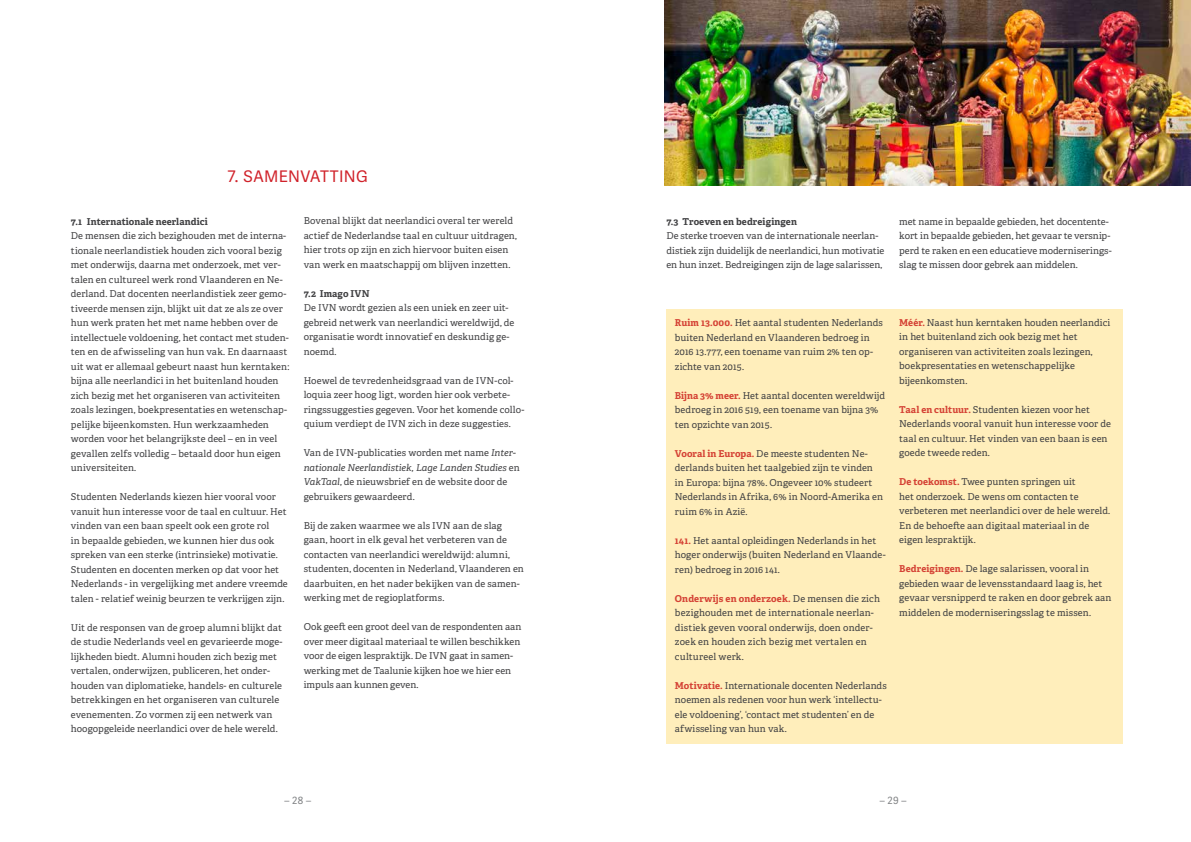
<style>
.page{position:relative;width:1191px;height:842px;background:#fff}
.page>*{position:absolute;margin:0;border:0;box-sizing:border-box;transform-origin:0 0}
.t1{font:16px "Adelle Sans";letter-spacing:.015em;color:#d0222a}
.t2{font:10px "Adelle Sans";color:#808284}
.t3{font:9.5px/14.5px "Adelle PE";letter-spacing:.005em;color:#404042}
.t4{font:700 9.5px "Adelle PE";letter-spacing:.01em;color:#404042}
.s1{font-style:italic}
.s2{font-weight:700;color:#d44134}
</style>
<div class="page">
<div style="left:666px;top:309px;width:457px;height:434px;background:#feb"></div>
<img style="left:664px;top:0;width:527px;height:186px">
<h1 class="t1" style="left:227px;top:165px;width:142px">7. SAMENVATTING</h1>
<p class="t4" style="left:71px;top:214px;width:138px">7.1 Internationale neerlandici</p>
<p class="t3" style="left:71px;top:228px;width:220px">De mensen die zich bezighouden met de interna&shy;tionale neerlandistiek houden zich vooral bezig met onderwijs, daarna met onderzoek, met ver&shy;talen en cultureel werk rond Vlaanderen en Ne&shy;derland. Dat docenten neerlandistiek zeer gemo&shy;tiveerde mensen zijn, blijkt uit dat ze als ze over hun werk praten het met name hebben over de intellectuele voldoening, het contact met studen&shy;ten en de afwisseling van hun vak. En daarnaast uit wat er allemaal gebeurt naast hun kerntaken: bijna alle neerlandici in het buitenland houden zich bezig met het organiseren van activiteiten zoals lezingen, boekpresentaties en wetenschap&shy;pelijke bijeenkomsten. Hun werkzaamheden worden voor het belangrijkste deel – en in veel gevallen zelfs volledig – betaald door hun eigen universiteiten.</p>
<p class="t3" style="left:71px;top:489px;width:218px">Studenten Nederlands kiezen hier vooral voor vanuit hun interesse voor de taal en cultuur. Het vinden van een baan speelt ook een grote rol<br>in bepaalde gebieden, we kunnen hier dus ook spreken van een sterke (intrinsieke) motivatie.<br>Studenten en docenten merken op dat voor het Nederlands - in vergelijking met andere vreemde talen - relatief weinig beurzen te verkrijgen zijn.</p>
<p class="t3" style="left:71px;top:619px;width:213px">Uit de responsen van de groep alumni blijkt dat de studie Nederlands veel en gevarieerde moge&shy;lijkheden biedt. Alumni houden zich bezig met vertalen, onderwijzen, publiceren, het onder&shy;houden van diplomatieke, handels- en culturele betrekkingen en het organiseren van culturele evenementen. Zo vormen zij een netwerk van hoogopgeleide neerlandici over de hele wereld.</p>
<p class="t3" style="left:304px;top:213px;width:215px">Bovenal blijkt dat neerlandici overal ter wereld actief de Nederlandse taal en cultuur uitdragen, hier trots op zijn en zich hiervoor buiten eisen van werk en maatschappij om blijven inzetten.</p>
<p class="t4" style="left:304px;top:287px;width:67px">7.2 Imago IVN</p>
<p class="t3" style="left:304px;top:300px;width:212px">De IVN wordt gezien als een uniek en zeer uit&shy;gebreid netwerk van neerlandici wereldwijd, de organisatie wordt innovatief en deskundig ge&shy;noemd.</p>
<p class="t3" style="left:304px;top:373px;width:222px">Hoewel de tevredenheidsgraad van de IVN-col&shy;loquia zeer hoog ligt, worden hier ook verbete&shy;ringssuggesties gegeven. Voor het komende collo&shy;quium verdiept de IVN zich in deze suggesties.</p>
<p class="t3" style="left:304px;top:445px;width:218px">Van de IVN-publicaties worden met name <span class="s1">Inter&shy;nationale Neerlandistiek, Lage Landen Studies</span> en <span class="s1">VakTaal</span>, de nieuwsbrief en de website door de gebruikers gewaardeerd.</p>
<p class="t3" style="left:304px;top:518px;width:222px">Bij de zaken waarmee we als IVN aan de slag gaan, hoort in elk geval het verbeteren van de contacten van neerlandici wereldwijd: alumni, studenten, docenten in Nederland, Vlaanderen en daarbuiten, en het nader bekijken van de samen&shy;werking met de regioplatforms.</p>
<p class="t3" style="left:304px;top:619px;width:219px">Ook geeft een groot deel van de respondenten aan over meer digitaal materiaal te willen beschikken voor de eigen lespraktijk. De IVN gaat in samen&shy;werking met de Taalunie kijken hoe we hier een impuls aan kunnen geven.</p>
<p class="t4" style="left:666px;top:214px;width:132px">7.3 Troeven en bedreigingen</p>
<p class="t3" style="left:666px;top:228px;width:219px">De sterke troeven van de internationale neerlan&shy;distiek zijn duidelijk de neerlandici, hun motivatie en hun inzet. Bedreigingen zijn de lage salarissen,</p>
<p class="t3" style="left:899px;top:213px;width:214px">met name in bepaalde gebieden, het docentente&shy;kort in bepaalde gebieden, het gevaar te versnip&shy;perd te raken en een educatieve moderniserings&shy;slag te missen door gebrek aan middelen.</p>
<p class="t3" style="left:675px;top:315px;width:209px"><span class="s2">Ruim 13.000.</span> Het aantal studenten Nederlands buiten Nederland en Vlaanderen bedroeg in 2016 13.777, een toename van ruim 2% ten op&shy;zichte van 2015.</p>
<p class="t3" style="left:675px;top:387px;width:212px"><span class="s2">Bijna 3% meer.</span> Het aantal docenten wereldwijd bedroeg in 2016 519, een toename van bijna 3% ten opzichte van 2015.</p>
<p class="t3" style="left:675px;top:445px;width:210px"><span class="s2">Vooral in Europa.</span> De meeste studenten Ne&shy;derlands buiten het taalgebied zijn te vinden in Europa: bijna 78%. Ongeveer 10% studeert Nederlands in Afrika, 6% in Noord-Amerika en ruim 6% in Azië.</p>
<p class="t3" style="left:675px;top:532px;width:212px"><span class="s2">141.</span> Het aantal opleidingen Nederlands in het hoger onderwijs (buiten Nederland en Vlaande&shy;ren) bedroeg in 2016 141.</p>
<p class="t3" style="left:675px;top:590px;width:207px"><span class="s2">Onderwijs en onderzoek.</span> De mensen die zich bezighouden met de internationale neerlan&shy;distiek geven vooral onderwijs, doen onder&shy;zoek en houden zich bezig met vertalen en cultureel werk.</p>
<p class="t3" style="left:675px;top:677px;width:213px"><span class="s2">Motivatie.</span> Internationale docenten Nederlands noemen als redenen voor hun werk ‘intellectu&shy;ele voldoening’, ‘contact met studenten’ en de afwisseling van hun vak.</p>
<p class="t3" style="left:899px;top:315px;width:213px"><span class="s2">Méér.</span> Naast hun kerntaken houden neerlandici in het buitenland zich ook bezig met het organiseren van activiteiten zoals lezingen, boekpresentaties en wetenschappelijke bijeenkomsten.</p>
<p class="t3" style="left:899px;top:402px;width:213px"><span class="s2">Taal en cultuur.</span> Studenten kiezen voor het Nederlands vooral vanuit hun interesse voor de taal en cultuur. Het vinden van een baan is een goede tweede reden.</p>
<p class="t3" style="left:899px;top:474px;width:213px"><span class="s2">De toekomst.</span> Twee punten springen uit<br>het onderzoek. De wens om contacten te verbeteren met neerlandici over de hele wereld.<br>En de behoefte aan digitaal materiaal in de eigen lespraktijk.</p>
<p class="t3" style="left:899px;top:561px;width:214px"><span class="s2">Bedreigingen.</span> De lage salarissen, vooral in gebieden waar de levensstandaard laag is, het gevaar versnipperd te raken en door gebrek aan middelen de moderniseringsslag te missen.</p>
<p class="t2" style="left:284px;top:793px;width:28px">– 28 –</p>
<p class="t2" style="left:880px;top:793px;width:28px">– 29 –</p>
</div>
